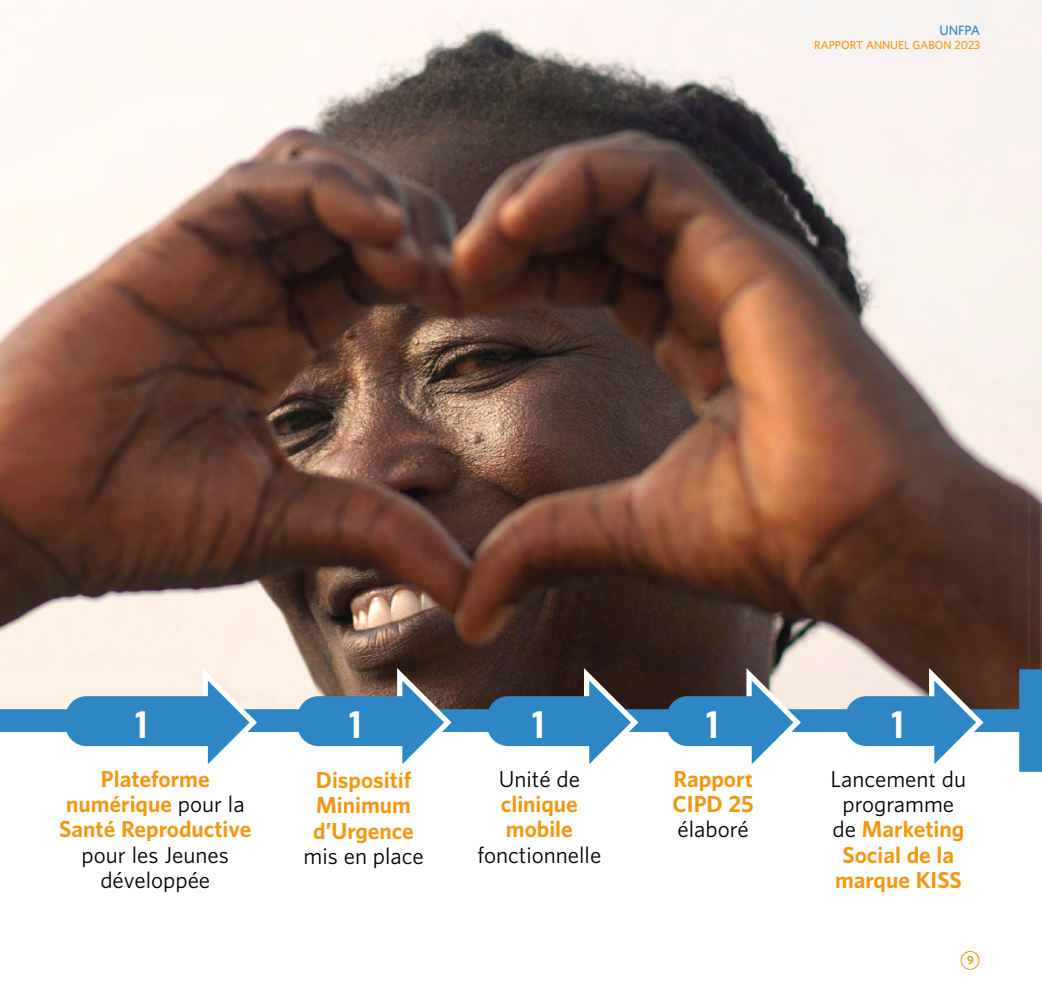
<style>
.page{position:relative;width:1042px;height:993px;background:#fff}
.page>*{position:absolute;margin:0;border:0;box-sizing:border-box;transform-origin:0 0}
.t1{font:700 condensed 35px "UNFPA";color:#fff}
.t2{font:700 21px/25.2px "UNFPA";color:#f39710}
.t3{font:21px/25.2px "UNFPA Text";color:#000;text-align:center}
.t4{font:600 12.25px "UNFPA";color:#2f86c5}
.t5{font:600 10.5px "UNFPA";color:#f39710}
.t6{font:700 10.5px "UNFPA";color:#f39710}
.s1{font-family:"UNFPA Text";font-weight:400;color:#000}
</style>
<div class="page">
<img style="left:0;top:0;width:1042px;height:744px">
<div style="left:1019px;top:669px;width:23px;height:102px;background:#2f86c5"></div>
<svg style="left:200px;top:661px;width:61px;height:103px"></svg>
<svg style="left:394px;top:661px;width:61px;height:103px"></svg>
<svg style="left:581px;top:661px;width:61px;height:103px"></svg>
<svg style="left:744px;top:661px;width:60px;height:103px"></svg>
<svg style="left:926px;top:661px;width:61px;height:103px"></svg>
<div style="left:65px;top:696px;width:165px;height:49px;background:#2f86c5;border-radius:21px"></div>
<div style="left:297px;top:696px;width:127px;height:49px;background:#2f86c5;border-radius:21px"></div>
<div style="left:487px;top:696px;width:124px;height:49px;background:#2f86c5;border-radius:21px"></div>
<div style="left:666px;top:696px;width:107px;height:49px;background:#2f86c5;border-radius:21px"></div>
<div style="left:845px;top:696px;width:106px;height:49px;background:#2f86c5;border-radius:21px"></div>
<div style="left:960px;top:950px;width:19px;height:19px;border:1px solid #f39710;border-radius:50%"></div>
<p class="t4" style="left:939px;top:22px;width:42px">UNFPA</p>
<p class="t5" style="left:814px;top:38px;width:168px">RAPPORT ANNUEL GABON 2023</p>
<h1 class="t1" style="left:136px;top:702px;width:13px">1</h1>
<h1 class="t1" style="left:349px;top:702px;width:13px">1</h1>
<h1 class="t1" style="left:532px;top:702px;width:13px">1</h1>
<h1 class="t1" style="left:706px;top:702px;width:13px">1</h1>
<h1 class="t1" style="left:891px;top:702px;width:13px">1</h1>
<p class="t2" style="left:59px;top:765px;width:193px;text-align:center">Plateforme numérique <span class="s1">pour la<br></span>Santé Reproductive</p>
<p class="t3" style="left:82px;top:841px;width:149px">pour les Jeunes développée</p>
<p class="t2" style="left:313px;top:766px;width:102px">Dispositif<br>Minimum d’Urgence</p>
<p class="t3" style="left:303px;top:842px;width:122px">mis en place</p>
<p class="t3" style="left:499px;top:765px;width:83px">Unité de</p>
<p class="t2" style="left:501px;top:790px;width:78px">clinique mobile</p>
<p class="t3" style="left:477px;top:841px;width:125px">fonctionnelle</p>
<p class="t2" style="left:672px;top:765px;width:83px">Rapport<br>CIPD 25</p>
<p class="t3" style="left:677px;top:815px;width:73px">élaboré</p>
<p class="t3" style="left:830px;top:765px;width:137px">Lancement du programme</p>
<p class="t2" style="left:832px;top:815px;width:133px;text-align:center"><span class="s1">de</span> Marketing<br>Social de la marque KISS</p>
<p class="t6" style="left:967px;top:952px;width:8px">9</p>
</div>
